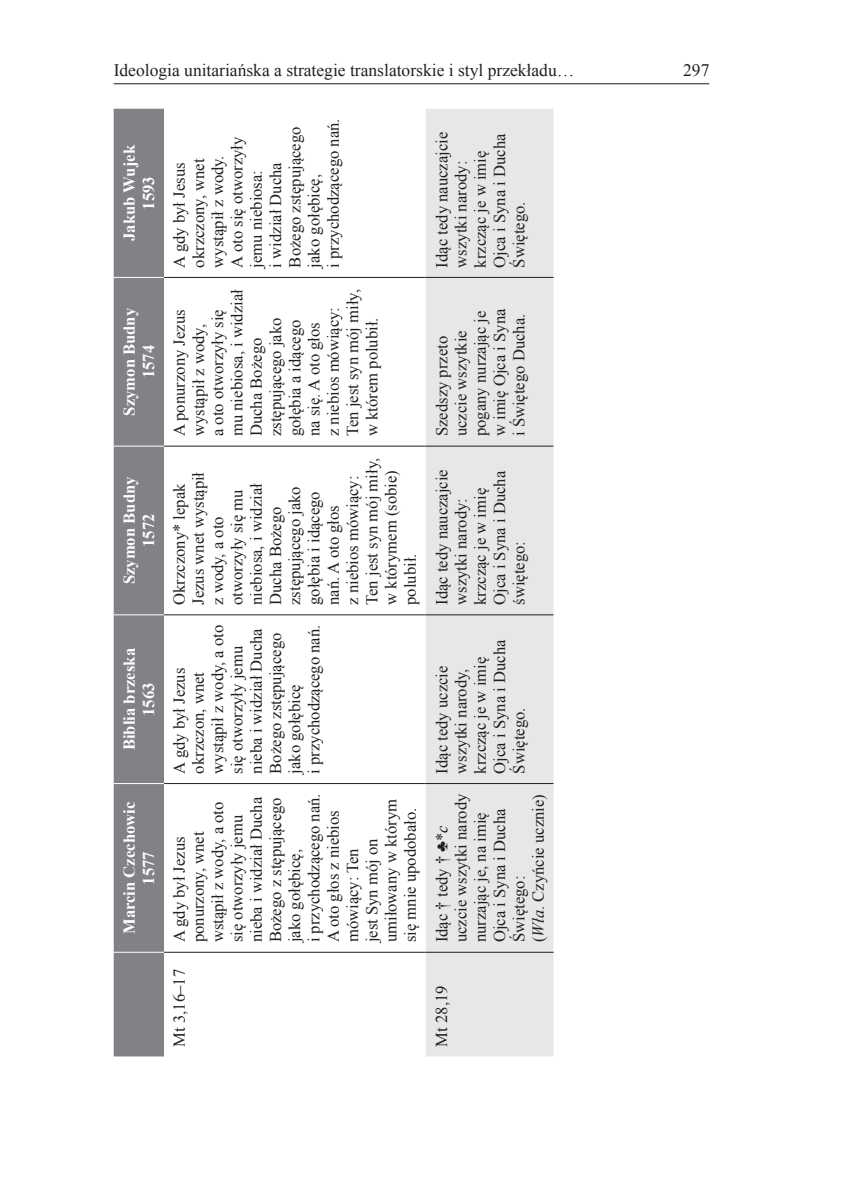
<style>
.page{position:relative;width:843px;height:1190px;background:#fff}
.page>*{position:absolute;margin:0;border:0;box-sizing:border-box;transform-origin:0 0}
.t1{font:17.5px "Times New Roman";color:#231f20}
.t2{font:16.62px/19.2px "Times New Roman";color:#231f20}
.t3{font:700 16.62px/19.2px "Times New Roman";color:#fff;text-align:center}
.s1{font-style:italic}
</style>
<div class="page">
<hr style="left:114px;top:83px;width:595px;height:1px;background:#231f20">
<div style="left:114px;top:109px;width:50px;height:947px;background:#808285"></div>
<svg style="left:164px;top:276px;width:261px;height:676px"></svg>
<div style="left:425px;top:109px;width:128px;height:947px;background:#e6e7e9"></div>
<hr style="left:114px;top:952px;width:50px;height:1px;background:#fff">
<hr style="left:114px;top:783px;width:50px;height:1px;background:#fff">
<hr style="left:114px;top:614px;width:50px;height:1px;background:#fff">
<hr style="left:114px;top:446px;width:50px;height:1px;background:#fff">
<hr style="left:114px;top:277px;width:50px;height:1px;background:#fff">
<hr style="left:164px;top:952px;width:261px;height:1px;background:#231f20">
<hr style="left:164px;top:783px;width:261px;height:1px;background:#231f20">
<hr style="left:164px;top:614px;width:261px;height:1px;background:#231f20">
<hr style="left:164px;top:446px;width:261px;height:1px;background:#231f20">
<hr style="left:164px;top:277px;width:261px;height:1px;background:#231f20">
<hr style="left:425px;top:952px;width:128px;height:1px;background:#231f20">
<hr style="left:425px;top:783px;width:128px;height:1px;background:#231f20">
<hr style="left:425px;top:614px;width:128px;height:1px;background:#231f20">
<hr style="left:425px;top:446px;width:128px;height:1px;background:#231f20">
<hr style="left:425px;top:277px;width:128px;height:1px;background:#231f20">
<p class="t1" style="left:114px;top:58px;width:462px">Ideologia unitariańska a strategie translatorskie i styl przekładu…</p>
<p class="t1" style="left:683px;top:58px;width:28px">297</p>
<p class="t3" style="left:119px;top:241px;width:98px;rotate:-90deg">Jakub Wujek<br>1593</p>
<p class="t3" style="left:119px;top:415px;width:109px;rotate:-90deg">Szymon Budny<br>1574</p>
<p class="t3" style="left:119px;top:584px;width:109px;rotate:-90deg">Szymon Budny<br>1572</p>
<p class="t3" style="left:119px;top:750px;width:104px;rotate:-90deg">Biblia brzeska<br>1563</p>
<p class="t3" style="left:119px;top:934px;width:134px;rotate:-90deg">Marcin Czechowic<br>1577</p>
<p class="t2" style="left:169px;top:267px;width:150px;rotate:-90deg">A gdy był Jesus okrzczony, wnet wystąpił z wody.<br>A oto się otworzyły jemu niebiosa:<br>i widział Ducha<br>Bożego zstępującego jako gołębicę,<br>i przychodzącego nań.</p>
<p class="t2" style="left:169px;top:436px;width:148px;rotate:-90deg">A ponurzony Jezus wystąpił z wody,<br>a oto otworzyły się mu niebiosa, i widział<br>Ducha Bożego zstępującego jako gołębia a idącego<br>na się. A oto głos<br>z niebios mówiący:<br>Ten jest syn mój miły, w którem polubił.</p>
<p class="t2" style="left:169px;top:605px;width:148px;rotate:-90deg">Okrzczony* lepak<br>Jezus wnet wystąpił<br>z wody, a oto otworzyły się mu niebiosa, i widział<br>Ducha Bożego zstępującego jako gołębia i idącego<br>nań. A oto głos<br>z niebios mówiący:<br>Ten jest syn mój miły, w którymem (sobie) polubił.</p>
<p class="t2" style="left:169px;top:773px;width:150px;rotate:-90deg">A gdy był Jezus okrzczon, wnet wystąpił z wody, a oto się otworzyły jemu nieba i widział Ducha<br>Bożego zstępującego jako gołębicę<br>i przychodzącego nań.</p>
<p class="t2" style="left:169px;top:942px;width:150px;rotate:-90deg">A gdy był Jezus ponurzony, wnet wstąpił z wody, a oto się otworzyły jemu nieba i widział Ducha<br>Bożego z stępującego jako gołębicę,<br>i przychodzącego nań.<br>A oto głos z niebios mówiący: Ten<br>jest Syn mój on umiłowany w którym się mnie upodobało.</p>
<p class="t2" style="left:169px;top:1046px;width:79px;rotate:-90deg">Mt 3,16–17</p>
<p class="t2" style="left:432px;top:267px;width:137px;rotate:-90deg">Idąc tedy nauczajcie wszytki narody: krzcząc je w imię<br>Ojca i Syna i Ducha<br>Świętego.</p>
<p class="t2" style="left:432px;top:436px;width:129px;rotate:-90deg">Szedszy przeto uczcie wszytkie pogany nurzając je w imię Ojca i Syna i Świętego Ducha.</p>
<p class="t2" style="left:432px;top:605px;width:137px;rotate:-90deg">Idąc tedy nauczajcie wszytki narody: krzcząc je w imię<br>Ojca i Syna i Ducha świętego:</p>
<p class="t2" style="left:432px;top:773px;width:135px;rotate:-90deg">Idąc tedy uczcie wszytki narody, krzcząc je w imię<br>Ojca i Syna i Ducha<br>Świętego.</p>
<p class="t2" style="left:432px;top:942px;width:150px;rotate:-90deg">Idąc † tedy † ♣*<span class="s1">c </span>uczcie wszytki narody nurzając je, na imię<br>Ojca i Syna i Ducha<br>Świętego:<br>(<span class="s1">Wła</span>. Czyńcie ucznie)</p>
<p class="t2" style="left:432px;top:1046px;width:62px;rotate:-90deg">Mt 28,19</p>
</div>
